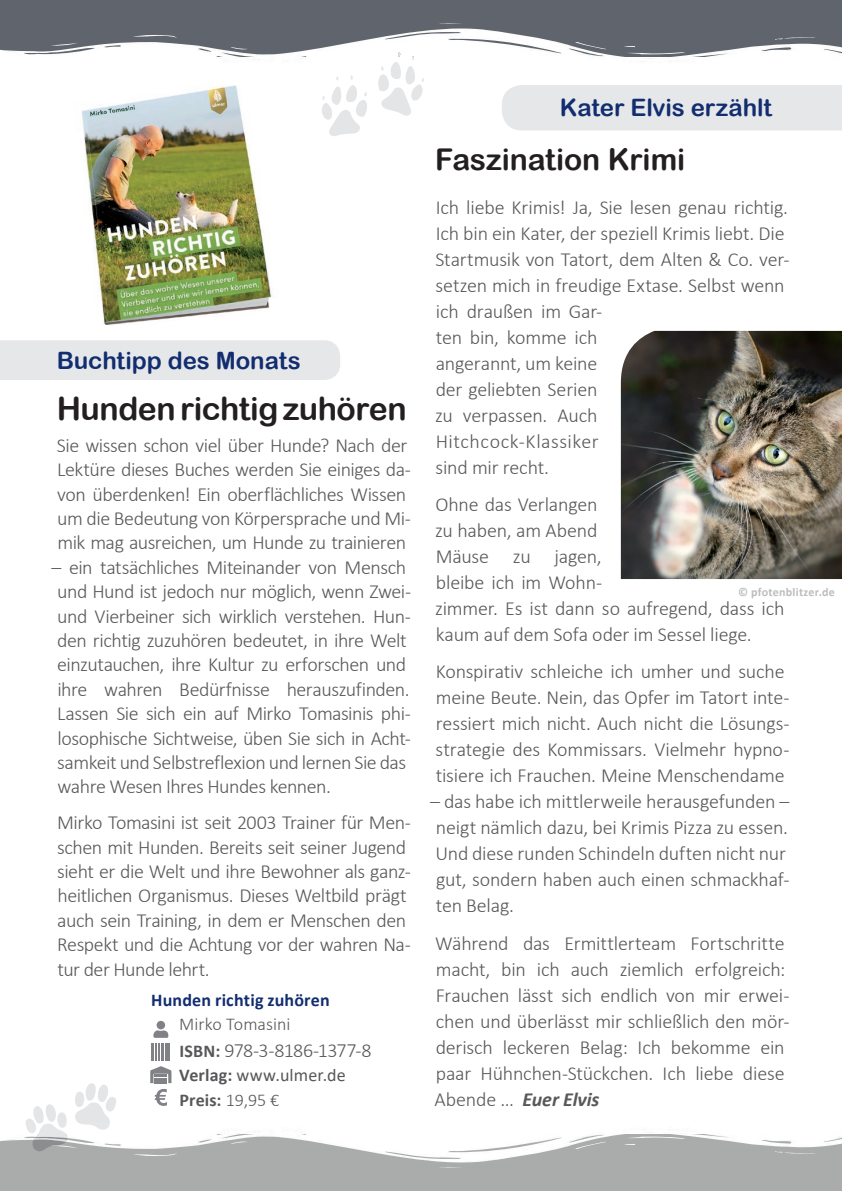
<style>
.page{position:relative;width:842px;height:1191px;background:#fff}
.page>*{position:absolute;margin:0;border:0;box-sizing:border-box;transform-origin:0 0}
.t1{font:32px "Arial Rounded MT Bold";letter-spacing:-.015em;color:#231f20}
.t2{font:30px "Arial Rounded MT Bold";letter-spacing:-.005em;color:#231f20}
.t3{font:24px "Arial Rounded MT Bold";letter-spacing:-.005em;color:#122d70}
.t4{font:300 20px/26px "Calibri";letter-spacing:-.015em;color:#57585a}
.t5{font:700 18px/24.4px "Calibri";letter-spacing:.01em;color:#57585a}
.t6{font:700 18px "Calibri";letter-spacing:.01em;color:#122d70}
.t7{font:300 18px "Calibri";color:#57585a}
.t8{font:700 12px "Calibri";letter-spacing:.02em;color:#bcbdc0}
.s1{font-weight:700;font-size:18px}
.s2{font-weight:400}
.s3{font-weight:300}
.s4{font-weight:700;font-style:italic}
</style>
<div class="page">
<div style="left:0;top:0;width:842px;height:57px;background:#60656d"></div>
<img style="left:0;top:23px;width:842px;height:39px">
<div style="left:0;top:1134px;width:842px;height:57px;background:#aaacac"></div>
<img style="left:0;top:1129px;width:573px;height:34px">
<div style="left:0;top:340px;width:340px;height:40px;background:#e6e7e9"></div>
<img style="left:81px;top:86px;width:191px;height:238px">
<img style="left:621px;top:331px;width:221px;height:248px">
<div style="left:157px;top:1020px;width:8px;height:9px;background:#808285;border-radius:50%"></div>
<svg style="left:150px;top:1066px;width:21px;height:17px"></svg>
<svg style="left:152px;top:1030px;width:18px;height:30px"></svg>
<svg style="left:155px;top:1089px;width:12px;height:17px"></svg>
<div style="left:502px;top:85px;width:340px;height:45px;background:#e6e7e9"></div>
<svg style="left:25px;top:1104px;width:42px;height:47px"></svg>
<img style="left:34px;top:1123px;width:33px;height:22px">
<svg style="left:75px;top:1083px;width:41px;height:40px"></svg>
<img style="left:80px;top:1123px;width:30px;height:6px">
<svg style="left:378px;top:52px;width:46px;height:64px"></svg>
<svg style="left:322px;top:75px;width:45px;height:61px"></svg>
<p class="t3" style="left:57px;top:346px;width:245px">Buchtipp des Monats</p>
<h1 class="t1" style="left:57px;top:390px;width:352px">Hunden richtig zuhören</h1>
<p class="t4" style="left:57px;top:433px;width:356px;line-height:24.4px">Sie wissen schon viel über Hunde? Nach der Lektüre dieses Buches werden Sie einiges da&shy;von überdenken! Ein oberflächliches Wissen um die Bedeutung von Körpersprache und Mi&shy;mik mag ausreichen, um Hunde zu trainieren</p>
<p class="t4" style="left:52px;top:555px;width:361px;line-height:24.4px">– ein tatsächliches Miteinander von Mensch und Hund ist jedoch nur möglich, wenn Zwei&shy;und Vierbeiner sich wirklich verstehen. Hun&shy;den richtig zuzuhören bedeutet, in ihre Welt einzutauchen, ihre Kultur zu erforschen und ihre wahren Bedürfnisse herauszufinden.<br>Lassen Sie sich ein auf Mirko Tomasinis phi&shy;losophische Sichtweise, üben Sie sich in Acht&shy;samkeit und Selbstreflexion und lernen Sie das wahre Wesen Ihres Hundes kennen.</p>
<p class="t4" style="left:57px;top:810px;width:355px;line-height:24.4px">Mirko Tomasini ist seit 2003 Trainer für Men&shy;schen mit Hunden. Bereits seit seiner Jugend sieht er die Welt und ihre Bewohner als ganz&shy;heitlichen Organismus. Dieses Weltbild prägt auch sein Training, in dem er Menschen den Respekt und die Achtung vor der wahren Na&shy;tur der Hunde lehrt.</p>
<p class="t6" style="left:151px;top:987px;width:180px">Hunden richtig zuhören</p>
<p class="t7" style="left:179px;top:1013px;width:113px">Mirko Tomasini</p>
<p class="t4" style="left:179px;top:1037px;width:194px"><span class="s1">ISBN:</span> 978-3-8186-1377-8</p>
<p class="t5" style="left:179px;top:1063px;width:168px">Verlag: <span class="s2">www.ulmer.de<br></span>Preis: <span class="s3">19,95 €</span></p>
<p class="t3" style="left:560px;top:94px;width:214px">Kater Elvis erzählt</p>
<h2 class="t2" style="left:435px;top:141px;width:252px">Faszination Krimi</h2>
<p class="t4" style="left:435px;top:194px;width:356px">Ich liebe Krimis! Ja, Sie lesen genau richtig.<br>Ich bin ein Kater, der speziell Krimis liebt. Die<br>Startmusik von Tatort, dem Alten &amp; Co. ver&shy;setzen mich in freudige Extase. Selbst wenn ich draußen im Gar-<br>ten bin, komme ich<br>angerannt, um keine<br>der geliebten Serien<br>zu verpassen. Auch<br>Hitchcock-Klassiker<br>sind mir recht.</p>
<p class="t4" style="left:435px;top:491px;width:351px">Ohne das Verlangen<br>zu haben, am Abend<br>Mäuse zu jagen,<br>bleibe ich im Wohn-<br>zimmer. Es ist dann so aufregend, dass ich kaum auf dem Sofa oder im Sessel liege.</p>
<p class="t4" style="left:436px;top:658px;width:355px">Konspirativ schleiche ich umher und suche meine Beute. Nein, das Opfer im Tatort inte&shy;ressiert mich nicht. Auch nicht die Lösungs&shy;strategie des Kommissars. Vielmehr hypno&shy;tisiere ich Frauchen. Meine Menschendame</p>
<p class="t4" style="left:430px;top:788px;width:361px">– das habe ich mittlerweile herausgefunden – neigt nämlich dazu, bei Krimis Pizza zu essen.<br>Und diese runden Schindeln duften nicht nur gut, sondern haben auch einen schmackhaf&shy;ten Belag.</p>
<p class="t4" style="left:435px;top:930px;width:356px">Während das Ermittlerteam Fortschritte macht, bin ich auch ziemlich erfolgreich:<br>Frauchen lässt sich endlich von mir erwei&shy;chen und überlässt mir schließlich den mör&shy;derisch leckeren Belag: Ich bekomme ein paar Hühnchen-Stückchen. Ich liebe diese Abende ... <span class="s4">Euer Elvis</span></p>
<p class="t8" style="left:738px;top:583px;width:98px">© pfotenblitzer.de</p>
</div>
